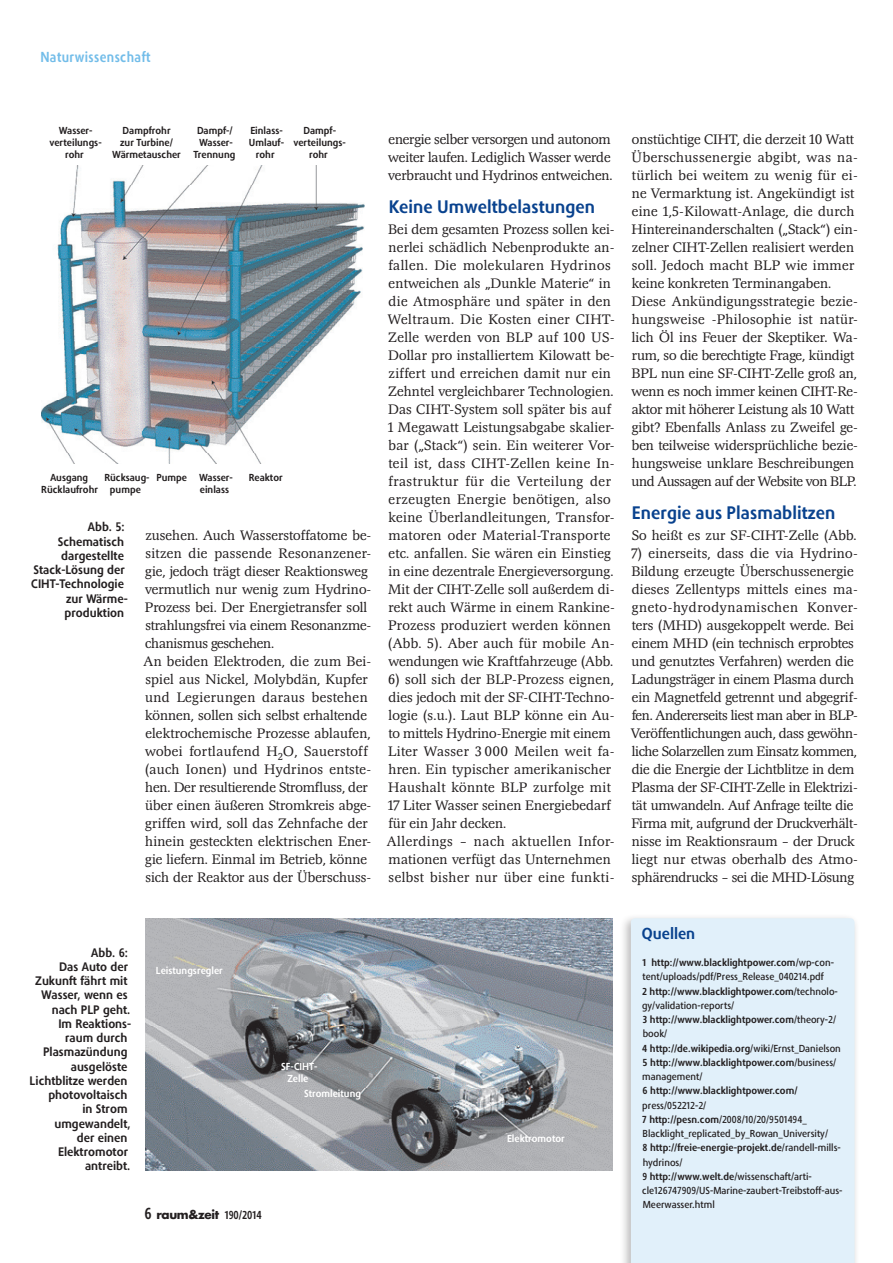
<style>
.page{position:relative;width:893px;height:1263px;background:#fff}
.page>*{position:absolute;margin:0;border:0;box-sizing:border-box;transform-origin:0 0}
.t1{font:700 18.75px "Phoenica STD Cn";letter-spacing:.005em;color:#09428e;scale:1.1 1}
.t2{font:700 16.5px "Phoenica STD Cn";color:#09428e;scale:1.1 1}
.t3{font:700 15px "Phoenica STD Cn";letter-spacing:.025em;color:#73bde9}
.t4{font:300 14.25px/18px "Magna T";letter-spacing:.005em;color:#231f20}
.t5{font:700 12.75px/14.2px "Phoenica STD Cn";color:#231f20;text-align:right;scale:1.1 1}
.t6{font:700 12px "Futura";letter-spacing:-.03em;color:#231f20}
.t7{font:700 10.5px/12px "Phoenica STD Cn";color:#231f20;text-align:center;scale:1.1 1}
.t8{font:500 10.5px/14.2px "Phoenica STD Cn";color:#231f20;scale:1.1 1}
.t9{font:700 10.5px/12px "Phoenica STD Cn";color:#fff;text-align:center;scale:1.1 1}
.s1{font-family:"Phoenica STD Cn";font-size:16.5px}
.s2{font-family:"Phoenica STD Cn"}
.s3{font-weight:500}
.s4{font-weight:700}
</style>
<div class="page">
<div style="left:620px;top:913px;width:240px;height:350px;background:#231f20;opacity:.3"></div>
<div style="left:631px;top:918px;width:223px;height:345px;background:#e1f0fa"></div>
<img style="left:42px;top:166px;width:323px;height:297px">
<img style="left:145px;top:918px;width:467px;height:252px">
<p class="t3" style="left:40px;top:49px;width:112px">Naturwissenschaft</p>
<p class="t7" style="left:49px;top:125px;width:49px">Wasser&shy;verteilungs&shy;rohr</p>
<p class="t7" style="left:112px;top:124px;width:64px">Dampfrohr<br>zur Turbine/<br>Wärmetauscher</p>
<p class="t7" style="left:193px;top:124px;width:40px">Dampf-/<br>Wasser-<br>Trennung</p>
<p class="t7" style="left:249px;top:124px;width:34px">Einlass-<br>Umlauf&shy;rohr</p>
<p class="t7" style="left:293px;top:124px;width:49px">Dampf&shy;verteilungs&shy;rohr</p>
<p class="t7" style="left:41px;top:472px;width:53px">Ausgang<br>Rücklaufrohr</p>
<p class="t7" style="left:104px;top:472px;width:43px">Rücksaug&shy;pumpe</p>
<p class="t7" style="left:200px;top:472px;width:31px;text-align:left;text-indent:-43px">Pumpe Wasser&shy;einlass</p>
<p class="t7" style="left:249px;top:472px;width:32px">Reaktor</p>
<p class="t5" style="left:31px;top:520px;width:89px">Abb. 5:<br>Schematisch dargestellte<br>Stack-Lösung der<br>CIHT-Technologie zur Wärme&shy;produktion</p>
<p class="t4" style="left:144px;top:527px;width:229px">zusehen. Auch Wasserstoffatome be&shy;sitzen die passende Resonanzener&shy;gie, jedoch trägt dieser Reaktionsweg vermutlich nur wenig zum Hydrino-Prozess bei. Der Energietransfer soll strahlungsfrei via einem Resonanzme&shy;chanismus geschehen.<br>An beiden Elektroden, die zum Bei&shy;spiel aus Nickel, Molybdän, Kupfer und Legierungen daraus bestehen können, sollen sich selbst erhaltende elektrochemische Prozesse ablaufen, wobei fortlaufend H<sub>2</sub>O, Sauerstoff (auch Ionen) und Hydrinos entste&shy;hen. Der resultierende Stromfluss, der über einen äußeren Stromkreis abge&shy;griffen wird, soll das Zehnfache der hinein gesteckten elektrischen Ener&shy;gie liefern. Einmal im Betrieb, könne sich der Reaktor aus der Überschuss-</p>
<p class="t4" style="left:388px;top:131px;width:226px">energie selber versorgen und autonom weiter laufen. Lediglich Wasser werde verbraucht und Hydrinos entweichen.</p>
<h1 class="t1" style="left:389px;top:197px;width:189px">Keine Umweltbelastungen</h1>
<p class="t4" style="left:388px;top:221px;width:228px">Bei dem gesamten Prozess sollen kei&shy;nerlei schädlich Nebenprodukte an&shy;fallen. Die molekularen Hydrinos entweichen als „Dunkle Materie“ in die Atmosphäre und später in den Weltraum. Die Kosten einer CIHT-Zelle werden von BLP auf 100 US-Dollar pro installiertem Kilowatt be&shy;ziffert und erreichen damit nur ein Zehntel vergleichbarer Technologien.<br>Das CIHT-System soll später bis auf 1 Megawatt Leistungsabgabe skalier&shy;bar („Stack“) sein. Ein weiterer Vor&shy;teil ist, dass CIHT-Zellen keine In&shy;frastruktur für die Verteilung der erzeugten Energie benötigen, also keine Überlandleitungen, Transfor&shy;matoren oder Material-Transporte etc. anfallen. Sie wären ein Einstieg in eine dezentrale Energieversorgung.<br>Mit der CIHT-Zelle soll außerdem di&shy;rekt auch Wärme in einem Rankine-Prozess produziert werden können (Abb. 5). Aber auch für mobile An&shy;wendungen wie Kraftfahrzeuge (Abb.</p>
<p class="t4" style="left:387px;top:671px;width:229px">6) soll sich der BLP-Prozess eignen, dies jedoch mit der SF-CIHT-Techno&shy;logie (s.u.). Laut BLP könne ein Au&shy;to mittels Hydrino-Energie mit einem Liter Wasser 3 000 Meilen weit fa&shy;hren. Ein typischer amerikanischer Haushalt könnte BLP zurfolge mit 17 Liter Wasser seinen Energiebedarf für ein Jahr decken.<br>Allerdings – nach aktuellen Infor&shy;mationen verfügt das Unternehmen selbst bisher nur über eine funkti-</p>
<p class="t5" style="left:30px;top:945px;width:94px">Abb. 6:<br>Das Auto der<br>Zukunft fährt mit<br>Wasser, wenn es nach PLP geht.<br>Im Reaktions&shy;raum durch<br>Plasmazündung ausgelöste<br>Lichtblitze werden photovoltaisch<br>in Strom umgewandelt,<br>der einen<br>Elektromotor antreibt.</p>
<p class="t9" style="left:156px;top:965px;width:62px">Leistungsregler</p>
<p class="t6" style="left:145px;top:1206px;width:119px"><span class="s1">6</span> raum&amp;zeit <span class="s2">190/2014</span></p>
<p class="t9" style="left:281px;top:1060px;width:34px">SF-CIHT-<br>Zelle</p>
<p class="t9" style="left:304px;top:1088px;width:53px">Stromleitung</p>
<p class="t9" style="left:507px;top:1132px;width:54px">Elektromotor</p>
<p class="t4" style="left:631px;top:131px;width:228px">onstüchtige CIHT, die derzeit 10 Watt Überschussenergie abgibt, was na&shy;türlich bei weitem zu wenig für ei&shy;ne Vermarktung ist. Angekündigt ist eine 1,5-Kilowatt-Anlage, die durch Hintereinanderschalten („Stack“) ein&shy;zelner CIHT-Zellen realisiert werden soll. Jedoch macht BLP wie immer keine konkreten Terminangaben.<br>Diese Ankündigungsstrategie bezie&shy;hungsweise -Philosophie ist natür&shy;lich Öl ins Feuer der Skeptiker. Wa&shy;rum, so die berechtigte Frage, kündigt BPL nun eine SF-CIHT-Zelle groß an, wenn es noch immer keinen CIHT-Re&shy;aktor mit höherer Leistung als 10 Watt gibt? Ebenfalls Anlass zu Zweifel ge&shy;ben teilweise widersprüchliche bezie&shy;hungsweise unklare Beschreibungen und Aussagen auf der Website von BLP.</p>
<h1 class="t1" style="left:632px;top:503px;width:187px">Energie aus Plasmablitzen</h1>
<p class="t4" style="left:632px;top:527px;width:227px">So heißt es zur SF-CIHT-Zelle (Abb.</p>
<p class="t4" style="left:631px;top:545px;width:229px">7) einerseits, dass die via Hydrino-Bildung erzeugte Überschussenergie dieses Zellentyps mittels eines ma&shy;gneto-hydrodynamischen Konver&shy;ters (MHD) ausgekoppelt werde. Bei einem MHD (ein technisch erprobtes und genutztes Verfahren) werden die Ladungsträger in einem Plasma durch ein Magnetfeld getrennt und abgegrif&shy;fen. Andererseits liest man aber in BLP-Veröffentlichungen auch, dass gewöhn&shy;liche Solarzellen zum Einsatz kommen, die die Energie der Lichtblitze in dem Plasma der SF-CIHT-Zelle in Elektrizi&shy;tät umwandeln. Auf Anfrage teilte die Firma mit, aufgrund der Druckverhält&shy;nisse im Reaktionsraum – der Druck liegt nur etwas oberhalb des Atmo&shy;sphärendrucks – sei die MHD-Lösung</p>
<p class="t2" style="left:642px;top:925px;width:50px">Quellen</p>
<p class="t7" style="left:642px;top:956px;width:182px;line-height:14.2px;text-align:left">1 http://www.blacklightpower.com<span class="s3">/wp-con&shy;tent/uploads/pdf/Press_Release_040214.pdf<br></span>2 http://www.blacklightpower.com<span class="s3">/technolo&shy;gy/validation-reports/<br></span>3 http://www.blacklightpower.com<span class="s3">/theory-2/ book/<br></span>4 http://de.wikipedia.org<span class="s3">/wiki/Ernst_Danielson </span>5 http://www.blacklightpower.com<span class="s3">/business/ management/</span></p>
<p class="t7" style="left:642px;top:1085px;width:143px">6 http://www.blacklightpower.com/</p>
<p class="t8" style="left:642px;top:1098px;width:184px">press/052212-2/<br><span class="s4">7 http://pesn.com</span>/2008/10/20/9501494_ Blacklight_replicated_by_Rowan_University/<br><span class="s4">8 http://freie-energie-projekt.de</span>/randell-mills&shy;hydrinos/<br><span class="s4">9 http://www.welt.de</span>/wissenschaft/arti&shy;cle126747909/US-Marine-zaubert-Treibstoff-aus-Meerwasser.html</p>
</div>
